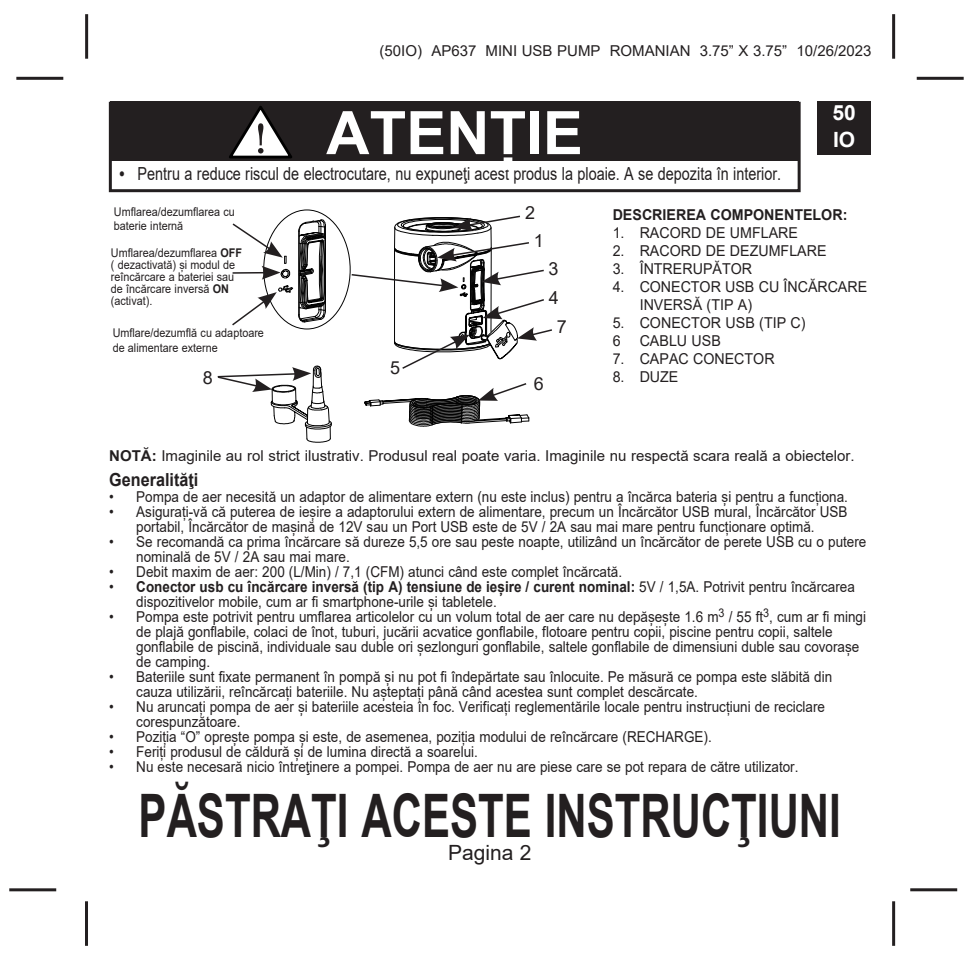
<style>
.page{position:relative;width:972px;height:972px;background:#fff}
.page>*{position:absolute;margin:0;border:0;box-sizing:border-box;transform-origin:0 0}
.t1{font:700 60px "Arial";color:#231f20;scale:.7 1}
.t2{font:700 60px "Arial";color:#fff}
.t3{font:21px "Arial";color:#231f20}
.t4{font:700 21px/27px "Arial";color:#fff}
.t5{font:18px "Arial";color:#231f20;scale:.8 1}
.t6{font:700 18px "Arial";color:#231f20;scale:.9 1}
.t7{font:18px "Arial";color:#231f20}
.t8{font:15px/15px "Arial";color:#231f20;scale:.9 1}
.t9{font:15px "Arial";color:#231f20}
.t10{font:15px/18px "Arial";color:#231f20;scale:.95 1}
.t11{font:700 15px "Arial";color:#231f20;scale:.95 1}
.t12{font:12px/12px "Arial";color:#231f20;scale:.9 1}
.s1{font-weight:700}
</style>
<div class="page">
<hr style="left:16px;top:77px;width:47px;height:3px;background:#231f20">
<hr style="left:9px;top:888px;width:47px;height:3px;background:#231f20">
<hr style="left:917px;top:77px;width:47px;height:3px;background:#231f20">
<hr style="left:910px;top:888px;width:47px;height:3px;background:#231f20">
<hr style="left:85px;top:14px;width:3px;height:45px;background:#231f20">
<hr style="left:892px;top:14px;width:3px;height:45px;background:#231f20">
<hr style="left:85px;top:901px;width:3px;height:45px;background:#231f20">
<hr style="left:892px;top:901px;width:3px;height:45px;background:#231f20">
<div style="left:817px;top:101px;width:54px;height:54px;background:#231f20"></div>
<div style="left:109px;top:102px;width:692px;height:90px;border:3px solid #231f20"></div>
<div style="left:111px;top:102px;width:688px;height:59px;background:#231f20"></div>
<svg style="left:229px;top:106px;width:63px;height:52px"></svg>
<svg style="left:364px;top:383px;width:166px;height:44px"></svg>
<svg style="left:232px;top:219px;width:95px;height:108px"></svg>
<svg style="left:217px;top:365px;width:115px;height:78px"></svg>
<svg style="left:350px;top:215px;width:202px;height:154px"></svg>
<p class="t9" style="left:380px;top:40px;width:493px">(50IO) AP637 MINI USB PUMP ROMANIAN 3.75” X 3.75” 10/26/2023</p>
<p class="t2" style="left:326px;top:91px;width:258px">ATENȚIE</p>
<p class="t5" style="left:120px;top:162px;width:828px"><span class="s1">•</span> Pentru a reduce riscul de electrocutare, nu expuneţi acest produs la ploaie. A se depozita în interior.</p>
<h2 class="t4" style="left:833px;top:100px;width:25px">50<br>IO</h2>
<p class="t12" style="left:114px;top:205px;width:136px;line-height:14.4px">Umflarea/dezumflarea cu baterie internă</p>
<p class="t12" style="left:111px;top:247px;width:147px">Umflarea/dezumflarea <span class="s1">OFF </span>( dezactivată) și modul de reîncărcare a bateriei sau de încărcare inversă <span class="s1">ON </span>(activat).</p>
<p class="t12" style="left:113px;top:326px;width:170px;line-height:14.4px">Umflare/dezumflă cu adaptoare de alimentare externe</p>
<p class="t7" style="left:203px;top:365px;width:12px">8</p>
<p class="t7" style="left:390px;top:355px;width:12px">5</p>
<p class="t7" style="left:525px;top:200px;width:12px">2</p>
<p class="t7" style="left:534px;top:228px;width:12px">1</p>
<p class="t7" style="left:549px;top:256px;width:12px">3</p>
<p class="t7" style="left:549px;top:285px;width:12px">4</p>
<p class="t7" style="left:557px;top:315px;width:12px">7</p>
<p class="t7" style="left:534px;top:371px;width:12px">6</p>
<p class="t11" style="left:613px;top:204px;width:249px">DESCRIEREA COMPONENTELOR:</p>
<p class="t10" style="left:613px;top:223px;width:197px">1. RACORD DE UMFLARE</p>
<p class="t10" style="left:613px;top:241px;width:227px">2. RACORD DE DEZUMFLARE</p>
<p class="t10" style="left:613px;top:259px;width:148px">3. ÎNTRERUPĂTOR</p>
<p class="t10" style="left:640px;top:277px;width:241px;text-indent:-27px">4. CONECTOR USB CU ÎNCĂRCARE<br>INVERSĂ (TIP A)</p>
<p class="t10" style="left:613px;top:313px;width:205px">5. CONECTOR USB (TIP C)</p>
<p class="t10" style="left:613px;top:331px;width:10px">6</p>
<p class="t10" style="left:640px;top:331px;width:87px">CABLU USB</p>
<p class="t10" style="left:613px;top:349px;width:172px">7. CAPAC CONECTOR</p>
<p class="t10" style="left:613px;top:367px;width:71px">8. DUZE</p>
<p class="t9" style="left:109px;top:446px;width:747px"><span class="s1">NOTĂ:</span> Imaginile au rol strict ilustrativ. Produsul real poate varia. Imaginile nu respectă scara reală a obiectelor.</p>
<p class="t6" style="left:109px;top:467px;width:101px">Generalităţi</p>
<p class="t8" style="left:109px;top:489px;width:822px">• Pompa de aer necesită un adaptor de alimentare extern (nu este inclus) pentru a încărca bateria și pentru a funcționa.</p>
<p class="t8" style="left:109px;top:504px;width:822px;text-align:center">• Asigurați-vă că puterea de ieșire a adaptorului extern de alimentare, precum un Încărcător USB mural, Încărcător USB portabil, Încărcător de mașină de 12V sau un Port USB este de 5V / 2A sau mai mare pentru funcționare optimă.</p>
<p class="t8" style="left:136px;top:534px;width:813px;text-indent:-27px">• Se recomandă ca prima încărcare să dureze 5,5 ore sau peste noapte, utilizând un încărcător de perete USB cu o putere nominală de 5V / 2A sau mai mare.</p>
<p class="t8" style="left:109px;top:564px;width:571px">• Debit maxim de aer: 200 (L/Min) / 7,1 (CFM) atunci când este complet încărcată.</p>
<p class="t8" style="left:136px;top:579px;width:800px;text-indent:-27px">• <span class="s1">Conector usb cu încărcare inversă (tip A) tensiune de ieșire / curent nominal:</span> 5V / 1,5A. Potrivit pentru încărcarea dispozitivelor mobile, cum ar fi smartphone-urile și tabletele.</p>
<p class="t8" style="left:136px;top:609px;width:812px;text-indent:-27px">• Pompa este potrivit pentru umflarea articolelor cu un volum total de aer care nu depășește 1.6 m<sup>3</sup> / 55 ft<sup>3</sup>, cum ar fi mingi de plajă gonflabile, colaci de înot, tuburi, jucării acvatice gonflabile, flotoare pentru copii, piscine pentru copii, saltele gonflabile de piscină, individuale sau duble ori șezlonguri gonflabile, saltele gonflabile de dimensiuni duble sau covorașe de camping.</p>
<p class="t8" style="left:136px;top:669px;width:775px;text-indent:-27px">• Bateriile sunt fixate permanent în pompă și nu pot fi îndepărtate sau înlocuite. Pe măsură ce pompa este slăbită din cauza utilizării, reîncărcați bateriile. Nu așteptați până când acestea sunt complet descărcate.</p>
<p class="t8" style="left:136px;top:699px;width:767px;text-indent:-27px">• Nu aruncați pompa de aer și bateriile acesteia în foc. Verificați reglementările locale pentru instrucțiuni de reciclare corespunzătoare.</p>
<p class="t8" style="left:109px;top:729px;width:671px">• Poziția “O” oprește pompa și este, de asemenea, poziția modului de reîncărcare (RECHARGE).</p>
<p class="t8" style="left:109px;top:744px;width:411px">• Feriți produsul de căldură și de lumina directă a soarelui.</p>
<p class="t8" style="left:109px;top:759px;width:767px">• Nu este necesară nicio întreţinere a pompei. Pompa de aer nu are piese care se pot repara de către utilizator.</p>
<h1 class="t1" style="left:139px;top:773px;width:1005px">PĂSTRAŢI ACESTE INSTRUCŢIUNI</h1>
<h2 class="t3" style="left:448px;top:839px;width:85px">Pagina 2</h2>
</div>
